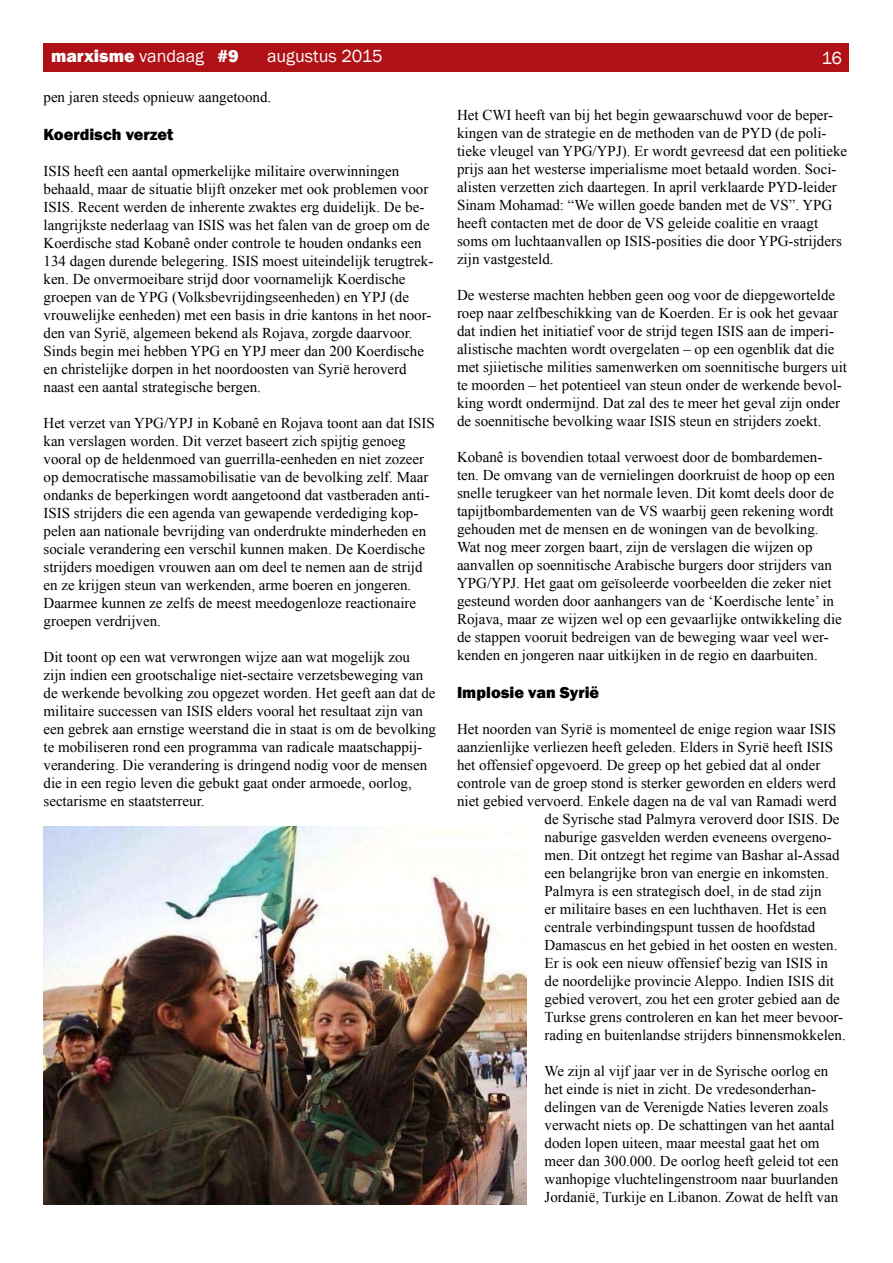
<style>
.page{position:relative;width:893px;height:1263px;background:#fff}
.page>*{position:absolute;margin:0;border:0;box-sizing:border-box;transform-origin:0 0}
.t1{font:800 18px "Franklin Gothic";color:#fff}
.t2{font:18px "Franklin Gothic";color:#fff}
.t3{font:800 16.5px "Franklin Gothic";color:#000}
.t4{font:15px/18px "Times New Roman";color:#000}
.s1{font-weight:400}
</style>
<div class="page">
<div style="left:44px;top:44px;width:805px;height:28px;background:#b01116"></div>
<img style="left:44px;top:826px;width:482px;height:379px">
<p class="t1" style="left:51px;top:44px;width:189px">marxisme <span class="s1">vandaag</span> #9</p>
<p class="t2" style="left:267px;top:45px;width:117px">augustus 2015</p>
<p class="t2" style="left:821px;top:46px;width:22px">16</p>
<p class="t4" style="left:44px;top:88px;width:229px">pen jaren steeds opnieuw aangetoond.</p>
<p class="t3" style="left:44px;top:123px;width:131px">Koerdisch verzet</p>
<p class="t4" style="left:44px;top:161px;width:391px">ISIS heeft een aantal opmerkelijke militaire overwinningen behaald, maar de situatie blijft onzeker met ook problemen voor ISIS. Recent werden de inherente zwaktes erg duidelijk. De be&shy;langrijkste nederlaag van ISIS was het falen van de groep om de Koerdische stad Kobanê onder controle te houden ondanks een 134 dagen durende belegering. ISIS moest uiteindelijk terugtrek&shy;ken. De onvermoeibare strijd door voornamelijk Koerdische groepen van de YPG (Volksbevrijdingseenheden) en YPJ (de vrouwelijke eenheden) met een basis in drie kantons in het noor&shy;den van Syrië, algemeen bekend als Rojava, zorgde daarvoor.<br>Sinds begin mei hebben YPG en YPJ meer dan 200 Koerdische en christelijke dorpen in het noordoosten van Syrië heroverd naast een aantal strategische bergen.</p>
<p class="t4" style="left:44px;top:413px;width:393px">Het verzet van YPG/YPJ in Kobanê en Rojava toont aan dat ISIS kan verslagen worden. Dit verzet baseert zich spijtig genoeg vooral op de heldenmoed van guerrilla-eenheden en niet zozeer op democratische massamobilisatie van de bevolking zelf. Maar ondanks de beperkingen wordt aangetoond dat vastberaden anti-ISIS strijders die een agenda van gewapende verdediging kop&shy;pelen aan nationale bevrijding van onderdrukte minderheden en sociale verandering een verschil kunnen maken. De Koerdische strijders moedigen vrouwen aan om deel te nemen aan de strijd en ze krijgen steun van werkenden, arme boeren en jongeren.<br>Daarmee kunnen ze zelfs de meest meedogenloze reactionaire groepen verdrijven.</p>
<p class="t4" style="left:44px;top:647px;width:394px">Dit toont op een wat verwrongen wijze aan wat mogelijk zou zijn indien een grootschalige niet-sectaire verzetsbeweging van de werkende bevolking zou opgezet worden. Het geeft aan dat de militaire successen van ISIS elders vooral het resultaat zijn van een gebrek aan ernstige weerstand die in staat is om de bevolking te mobiliseren rond een programma van radicale maatschappij&shy;verandering. Die verandering is dringend nodig voor de mensen die in een regio leven die gebukt gaat onder armoede, oorlog, sectarisme en staatsterreur.</p>
<p class="t4" style="left:457px;top:106px;width:392px">Het CWI heeft van bij het begin gewaarschuwd voor de beper&shy;kingen van de strategie en de methoden van de PYD (de poli&shy;tieke vleugel van YPG/YPJ). Er wordt gevreesd dat een politieke prijs aan het westerse imperialisme moet betaald worden. Soci&shy;alisten verzetten zich daartegen. In april verklaarde PYD-leider Sinam Mohamad: “We willen goede banden met de VS”. YPG heeft contacten met de door de VS geleide coalitie en vraagt soms om luchtaanvallen op ISIS-posities die door YPG-strijders zijn vastgesteld.</p>
<p class="t4" style="left:457px;top:286px;width:392px">De westerse machten hebben geen oog voor de diepgewortelde roep naar zelfbeschikking van de Koerden. Er is ook het gevaar dat indien het initiatief voor de strijd tegen ISIS aan de imperi&shy;alistische machten wordt overgelaten – op een ogenblik dat die met sjiietische milities samenwerken om soennitische burgers uit te moorden – het potentieel van steun onder de werkende bevol&shy;king wordt ondermijnd. Dat zal des te meer het geval zijn onder de soennitische bevolking waar ISIS steun en strijders zoekt.</p>
<p class="t4" style="left:457px;top:448px;width:386px">Kobanê is bovendien totaal verwoest door de bombardemen&shy;ten. De omvang van de vernielingen doorkruist de hoop op een snelle terugkeer van het normale leven. Dit komt deels door de tapijtbombardementen van de VS waarbij geen rekening wordt gehouden met de mensen en de woningen van de bevolking.<br>Wat nog meer zorgen baart, zijn de verslagen die wijzen op aanvallen op soennitische Arabische burgers door strijders van YPG/YPJ. Het gaat om geïsoleerde voorbeelden die zeker niet gesteund worden door aanhangers van de ‘Koerdische lente’ in Rojava, maar ze wijzen wel op een gevaarlijke ontwikkeling die de stappen vooruit bedreigen van de beweging waar veel wer&shy;kenden en jongeren naar uitkijken in de regio en daarbuiten.</p>
<p class="t3" style="left:457px;top:681px;width:144px">Implosie van Syrië</p>
<p class="t4" style="left:457px;top:719px;width:381px">Het noorden van Syrië is momenteel de enige region waar ISIS</p>
<p class="t4" style="left:457px;top:737px;width:378px">aanzienlijke verliezen heeft geleden. Elders in Syrië heeft ISIS</p>
<p class="t4" style="left:457px;top:755px;width:365px">het offensief opgevoerd. De greep op het gebied dat al onder</p>
<p class="t4" style="left:457px;top:773px;width:381px">controle van de groep stond is sterker geworden en elders werd</p>
<p class="t4" style="left:457px;top:791px;width:381px">niet gebied vervoerd. Enkele dagen na de val van Ramadi werd</p>
<p class="t4" style="left:544px;top:809px;width:296px">de Syrische stad Palmyra veroverd door ISIS. De</p>
<p class="t4" style="left:544px;top:827px;width:289px">naburige gasvelden werden eveneens overgeno-</p>
<p class="t4" style="left:544px;top:845px;width:296px">men. Dit ontzegt het regime van Bashar al-Assad</p>
<p class="t4" style="left:544px;top:863px;width:286px">een belangrijke bron van energie en inkomsten.</p>
<p class="t4" style="left:544px;top:881px;width:279px">Palmyra is een strategisch doel, in de stad zijn</p>
<p class="t4" style="left:544px;top:899px;width:284px">er militaire bases en een luchthaven. Het is een</p>
<p class="t4" style="left:544px;top:917px;width:272px">centrale verbindingspunt tussen de hoofdstad</p>
<p class="t4" style="left:544px;top:935px;width:294px">Damascus en het gebied in het oosten en westen.</p>
<p class="t4" style="left:544px;top:953px;width:285px">Er is ook een nieuw offensief bezig van ISIS in</p>
<p class="t4" style="left:544px;top:971px;width:291px">de noordelijke provincie Aleppo. Indien ISIS dit</p>
<p class="t4" style="left:544px;top:989px;width:297px">gebied verovert, zou het een groter gebied aan de</p>
<p class="t4" style="left:544px;top:1007px;width:300px">Turkse grens controleren en kan het meer bevoor-</p>
<p class="t4" style="left:544px;top:1025px;width:303px">rading en buitenlandse strijders binnensmokkelen.</p>
<p class="t4" style="left:544px;top:1061px;width:296px">We zijn al vijf jaar ver in de Syrische oorlog en het einde is niet in zicht. De vredesonderhan&shy;delingen van de Verenigde Naties leveren zoals verwacht niets op. De schattingen van het aantal doden lopen uiteen, maar meestal gaat het om meer dan 300.000. De oorlog heeft geleid tot een wanhopige vluchtelingenstroom naar buurlanden Jordanië, Turkije en Libanon. Zowat de helft van</p>
</div>
